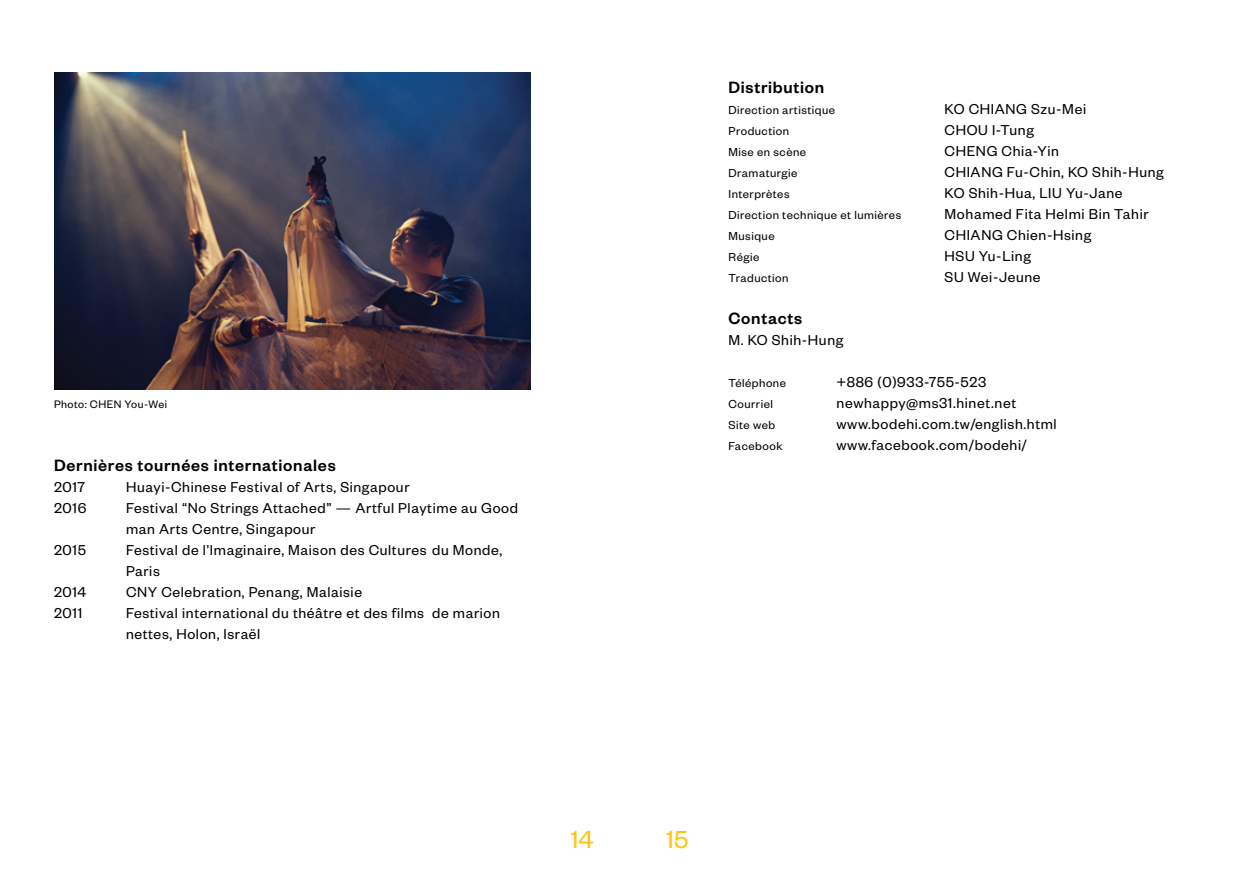
<style>
.page{position:relative;width:1259px;height:893px;background:#fff}
.page>*{position:absolute;margin:0;border:0;box-sizing:border-box;transform-origin:0 0}
.t1{font:27px "Founders Grotesk";color:#ffc20e}
.t2{font:500 18px "Founders Grotesk";letter-spacing:.04em;color:#000}
.t3{font:15.75px/21px "Founders Grotesk";letter-spacing:.04em;color:#000}
.t4{font:12.75px "Founders Grotesk";letter-spacing:.04em;color:#000}
.t5{font:12px "Founders Grotesk";letter-spacing:.04em;color:#000}
</style>
<div class="page">
<img style="left:54px;top:72px;width:476px;height:318px">
<p class="t5" style="left:54px;top:396px;width:115px">Photo: CHEN You-Wei</p>
<p class="t2" style="left:54px;top:454px;width:283px">Dernières tournées internationales</p>
<p class="t3" style="left:54px;top:476px;width:33px">2017</p>
<p class="t3" style="left:126px;top:476px;width:285px">Huayi-Chinese Festival of Arts, Singapour</p>
<p class="t3" style="left:54px;top:497px;width:34px">2016</p>
<p class="t3" style="left:126px;top:497px;width:394px">Festival “No Strings Attached” — Artful Playtime au Good man Arts Centre, Singapour</p>
<p class="t3" style="left:54px;top:539px;width:33px">2015</p>
<p class="t3" style="left:126px;top:539px;width:377px">Festival de l’Imaginaire, Maison des Cultures du Monde,<br>Paris</p>
<p class="t3" style="left:54px;top:581px;width:34px">2014</p>
<p class="t3" style="left:126px;top:581px;width:237px">CNY Celebration, Penang, Malaisie</p>
<p class="t3" style="left:54px;top:602px;width:30px">2011</p>
<p class="t3" style="left:126px;top:602px;width:375px">Festival international du théâtre et des films de marion nettes, Holon, Israël</p>
<p class="t2" style="left:728px;top:76px;width:97px">Distribution</p>
<p class="t4" style="left:728px;top:102px;width:108px">Direction artistique</p>
<p class="t3" style="left:944px;top:98px;width:143px">KO CHIANG Szu-Mei</p>
<p class="t4" style="left:728px;top:123px;width:62px">Production</p>
<p class="t3" style="left:944px;top:119px;width:91px">CHOU I-Tung</p>
<p class="t4" style="left:728px;top:144px;width:79px">Mise en scène</p>
<p class="t3" style="left:944px;top:140px;width:116px">CHENG Chia-Yin</p>
<p class="t4" style="left:728px;top:165px;width:70px">Dramaturgie</p>
<p class="t3" style="left:944px;top:161px;width:221px">CHIANG Fu-Chin, KO Shih-Hung</p>
<p class="t4" style="left:728px;top:186px;width:63px">Interprètes</p>
<p class="t3" style="left:944px;top:182px;width:179px">KO Shih-Hua, LIU Yu-Jane</p>
<p class="t4" style="left:728px;top:207px;width:174px">Direction technique et lumières</p>
<p class="t3" style="left:944px;top:203px;width:205px">Mohamed Fita Helmi Bin Tahir</p>
<p class="t4" style="left:728px;top:228px;width:48px">Musique</p>
<p class="t3" style="left:944px;top:224px;width:148px">CHIANG Chien-Hsing</p>
<p class="t4" style="left:728px;top:249px;width:32px">Régie</p>
<p class="t3" style="left:944px;top:245px;width:88px">HSU Yu-Ling</p>
<p class="t4" style="left:728px;top:270px;width:62px">Traduction</p>
<p class="t3" style="left:944px;top:266px;width:98px">SU Wei-Jeune</p>
<p class="t2" style="left:728px;top:307px;width:75px">Contacts</p>
<p class="t3" style="left:728px;top:329px;width:116px">M. KO Shih-Hung</p>
<p class="t4" style="left:728px;top:375px;width:59px">Téléphone</p>
<p class="t3" style="left:836px;top:371px;width:151px">+886 (0)933-755-523</p>
<p class="t4" style="left:728px;top:396px;width:46px">Courriel</p>
<p class="t3" style="left:836px;top:392px;width:181px">newhappy@ms31.hinet.net</p>
<p class="t4" style="left:728px;top:417px;width:48px">Site web</p>
<p class="t3" style="left:836px;top:413px;width:222px">www.bodehi.com.tw/english.html</p>
<p class="t4" style="left:728px;top:438px;width:55px">Facebook</p>
<p class="t3" style="left:836px;top:434px;width:192px">www.facebook.com/bodehi/</p>
<h1 class="t1" style="left:571px;top:822px;width:24px">14</h1>
<h1 class="t1" style="left:666px;top:822px;width:23px">15</h1>
</div>
